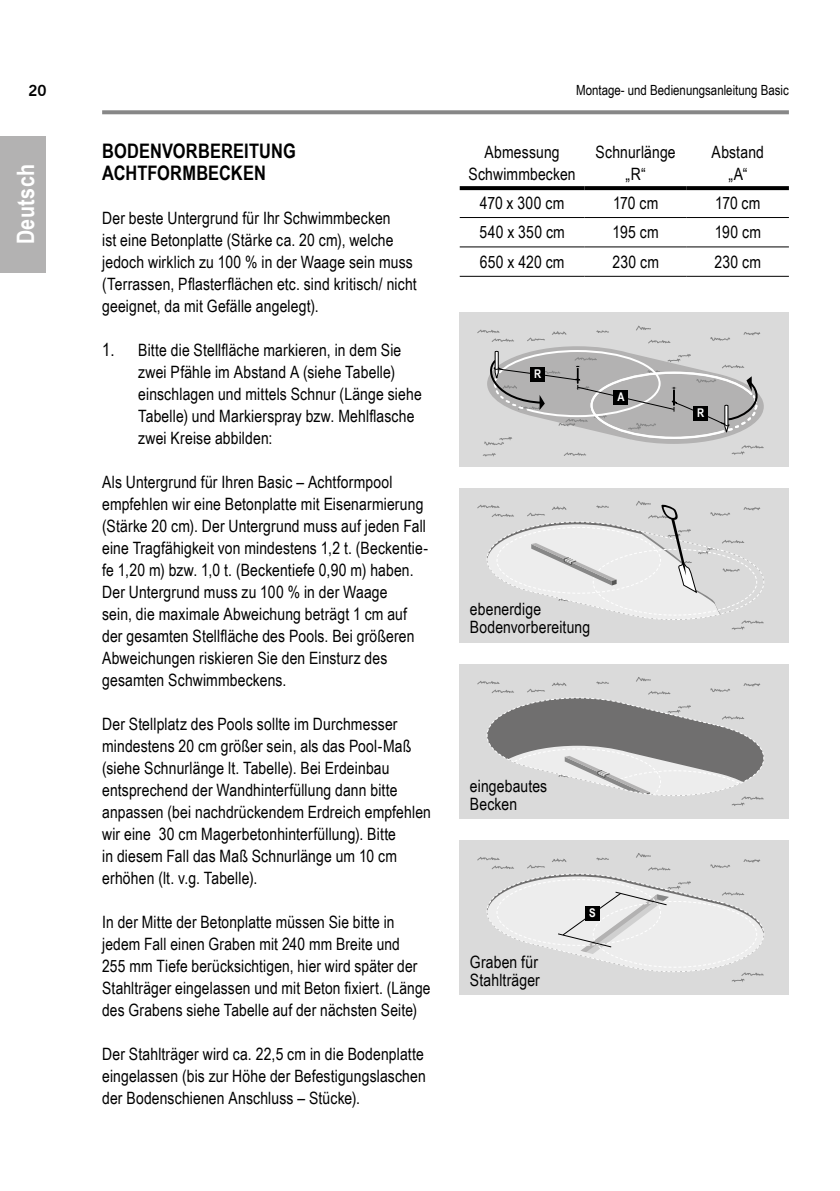
<style>
.page{position:relative;width:840px;height:1191px;background:#fff}
.page>*{position:absolute;margin:0;border:0;box-sizing:border-box;transform-origin:0 0}
.t1{font:700 24px "Arial Narrow";letter-spacing:.02em;color:#fff}
.t2{font:700 20px/22px "Arial Narrow";letter-spacing:.005em;color:#000}
.t3{font:17px/22px "Arial Narrow";letter-spacing:.01em;color:#000}
.t4{font:700 15px "News Gothic BT";color:#000}
.t5{font:14px "Arial Narrow";color:#000}
.t6{font:700 12px "Arial Narrow";color:#fff}
.s1{font-size:18px}
</style>
<div class="page">
<svg style="left:102px;top:110px;width:686px;height:4px;background:#8f8f8f"></svg>
<div style="left:0;top:136px;width:45px;height:136px;background:#b3b2b2"></div>
<svg style="left:459px;top:186px;width:125px;height:4px"></svg>
<svg style="left:584px;top:186px;width:102px;height:4px"></svg>
<svg style="left:686px;top:186px;width:102px;height:4px"></svg>
<hr style="left:459px;top:217px;width:125px;height:1px;background:#000">
<hr style="left:584px;top:217px;width:102px;height:1px;background:#000">
<hr style="left:686px;top:217px;width:102px;height:1px;background:#000">
<hr style="left:459px;top:246px;width:125px;height:1px;background:#000">
<hr style="left:584px;top:246px;width:102px;height:1px;background:#000">
<hr style="left:686px;top:246px;width:102px;height:1px;background:#000">
<hr style="left:459px;top:276px;width:125px;height:1px;background:#000">
<hr style="left:584px;top:276px;width:102px;height:1px;background:#000">
<hr style="left:686px;top:276px;width:102px;height:1px;background:#000">
<div style="left:459px;top:312px;width:329px;height:154px;background:#dadada"></div>
<svg style="left:477px;top:326px;width:287px;height:131px"></svg>
<div style="left:613px;top:390px;width:14px;height:14px;background:#000"></div>
<div style="left:459px;top:488px;width:329px;height:154px;background:#dadada"></div>
<svg style="left:477px;top:501px;width:287px;height:129px"></svg>
<div style="left:459px;top:664px;width:329px;height:154px;background:#dadada"></div>
<svg style="left:477px;top:677px;width:287px;height:129px"></svg>
<div style="left:459px;top:840px;width:329px;height:154px;background:#dadada"></div>
<svg style="left:477px;top:853px;width:287px;height:129px"></svg>
<div style="left:585px;top:906px;width:14px;height:14px;background:#000"></div>
<p class="t4" style="left:28px;top:82px;width:20px">20</p>
<p class="t5" style="left:575px;top:80px;width:214px">Montage- und Bedienungsanleitung Basic</p>
<h1 class="t1" style="left:7px;top:244px;width:82px;rotate:-90deg">Deutsch</h1>
<p class="t2" style="left:102px;top:139px;width:195px">BODENVORBEREITUNG<br>ACHTFORMBECKEN</p>
<p class="t3" style="left:102px;top:206px;width:316px">Der beste Untergrund für Ihr Schwimmbecken<br>ist eine Betonplatte (Stärke ca. 20 cm), welche jedoch wirklich zu 100 % in der Waage sein muss (Terrassen, Pflasterflächen etc. sind kritisch/ nicht geeignet, da mit Gefälle angelegt).</p>
<p class="t3" style="left:138px;top:338px;width:285px;text-indent:-36px"><span class="s1">1.</span> Bitte die Stellfläche markieren, in dem Sie zwei Pfähle im Abstand A (siehe Tabelle) einschlagen und mittels Schnur (Länge siehe Tabelle) und Markierspray bzw. Mehlflasche zwei Kreise abbilden:</p>
<p class="t3" style="left:102px;top:470px;width:327px">Als Untergrund für Ihren Basic – Achtformpool empfehlen wir eine Betonplatte mit Eisenarmierung (Stärke 20 cm). Der Untergrund muss auf jeden Fall eine Tragfähigkeit von mindestens 1,2 t. (Beckentie&shy;fe 1,20 m) bzw. 1,0 t. (Beckentiefe 0,90 m) haben.<br>Der Untergrund muss zu 100 % in der Waage<br>sein, die maximale Abweichung beträgt 1 cm auf der gesamten Stellfläche des Pools. Bei größeren Abweichungen riskieren Sie den Einsturz des gesamten Schwimmbeckens.</p>
<p class="t3" style="left:102px;top:712px;width:330px">Der Stellplatz des Pools sollte im Durchmesser mindestens 20 cm größer sein, als das Pool-Maß (siehe Schnurlänge lt. Tabelle). Bei Erdeinbau entsprechend der Wandhinterfüllung dann bitte anpassen (bei nachdrückendem Erdreich empfehlen wir eine 30 cm Magerbetonhinterfüllung). Bitte<br>in diesem Fall das Maß Schnurlänge um 10 cm erhöhen (lt. v.g. Tabelle).</p>
<p class="t3" style="left:102px;top:910px;width:330px">In der Mitte der Betonplatte müssen Sie bitte in jedem Fall einen Graben mit 240 mm Breite und<br>255 mm Tiefe berücksichtigen, hier wird später der Stahlträger eingelassen und mit Beton fixiert. (Länge des Grabens siehe Tabelle auf der nächsten Seite)</p>
<p class="t3" style="left:102px;top:1042px;width:325px;text-align:justify">Der Stahlträger wird ca. 22,5 cm in die Bodenplatte eingelassen (bis zur Höhe der Befestigungslaschen der Bodenschienen Anschluss – Stücke).</p>
<p class="t3" style="left:468px;top:140px;width:109px;text-align:center">Abmessung<br>Schwimmbecken</p>
<p class="t3" style="left:595px;top:140px;width:81px;text-align:center">Schnurlänge „R“</p>
<p class="t3" style="left:711px;top:140px;width:54px;text-align:center">Abstand „A“</p>
<p class="t3" style="left:479px;top:191px;width:86px">470 x 300 cm</p>
<p class="t3" style="left:612px;top:191px;width:47px">170 cm</p>
<p class="t3" style="left:714px;top:191px;width:47px">170 cm</p>
<p class="t3" style="left:479px;top:221px;width:87px">540 x 350 cm</p>
<p class="t3" style="left:612px;top:221px;width:48px">195 cm</p>
<p class="t3" style="left:714px;top:221px;width:48px">190 cm</p>
<p class="t3" style="left:479px;top:250px;width:86px">650 x 420 cm</p>
<p class="t3" style="left:612px;top:250px;width:48px">230 cm</p>
<p class="t3" style="left:714px;top:250px;width:48px">230 cm</p>
<p class="t6" style="left:534px;top:365px;width:9px">R</p>
<p class="t6" style="left:617px;top:388px;width:9px">A</p>
<p class="t6" style="left:696px;top:404px;width:9px">R</p>
<p class="t3" style="left:469px;top:600px;width:122px;line-height:18px">ebenerdige<br>Bodenvorbereitung</p>
<p class="t3" style="left:469px;top:776px;width:79px;line-height:18px">eingebautes<br>Becken</p>
<p class="t3" style="left:469px;top:952px;width:71px;line-height:18px">Graben für<br>Stahlträger</p>
<p class="t6" style="left:589px;top:904px;width:8px">S</p>
</div>
